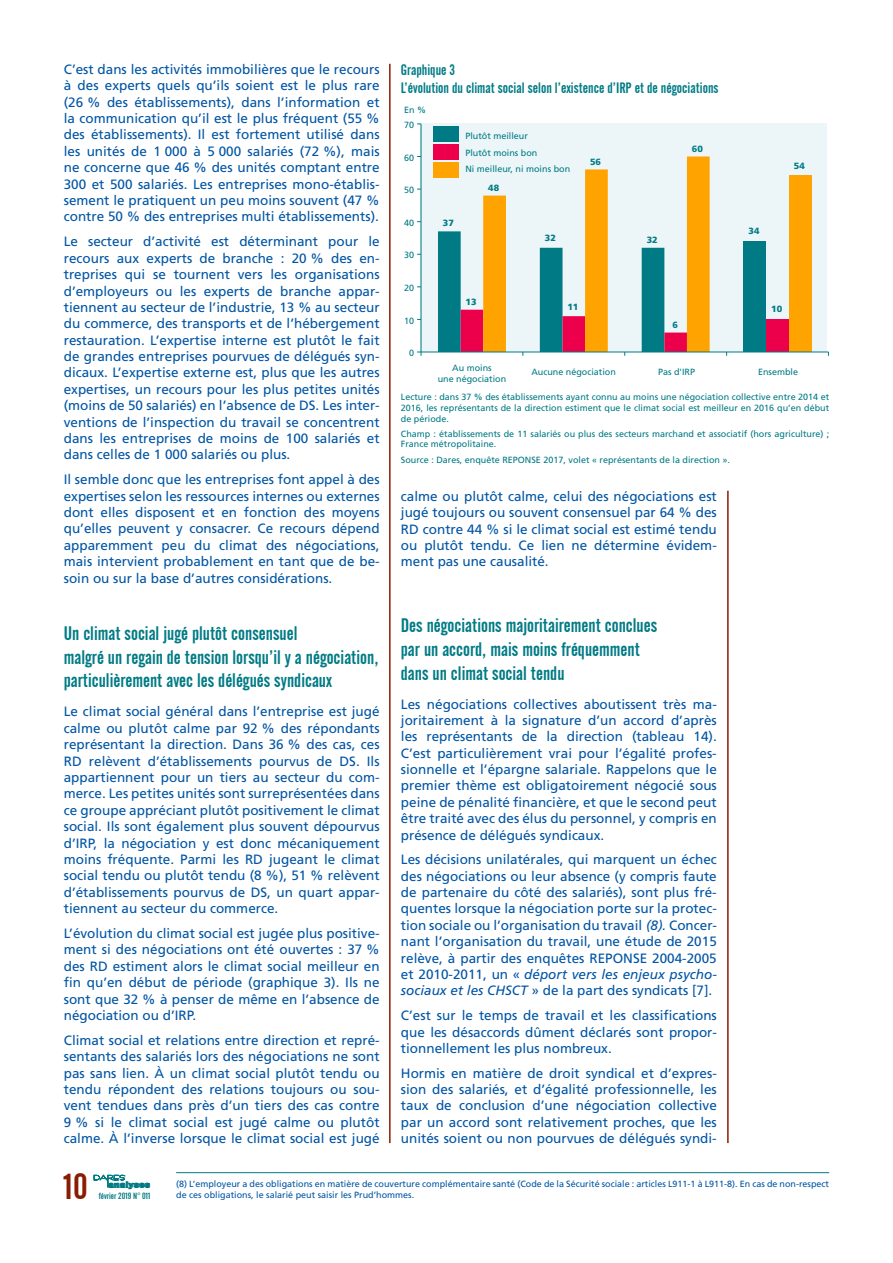
<style>
.page{position:relative;width:893px;height:1263px;background:#fff}
.page>*{position:absolute;margin:0;border:0;box-sizing:border-box;transform-origin:0 0}
.t1{font:36px "Alternate Gothic No 2 BT";color:#891c02}
.t2{font:19.5px/23.5px "Alternate Gothic No 2 BT";color:#007b85}
.t3{font:15px/18px "Alternate Gothic No 2 BT";color:#007b85}
.t4{font:13.5px/16.4px "Frutiger";color:#0155a5;text-align:justify}
.t5{font:9px/10.8px "Frutiger";color:#007b85}
.t6{font:9px/10.8px "Frutiger";color:#0155a5}
.t7{font:900 9px "Frutiger";color:#007b85}
.t8{font:9px "Alternate Gothic No 2 BT";color:#007b85}
.t9{font:7.8px "Alternate Gothic No 2 BT";color:#007b85;scale:2.03 1}
.s1{font-style:italic}
</style>
<div class="page">
<svg style="left:94px;top:1175px;width:56px;height:14px"></svg>
<hr style="left:389px;top:64px;width:2px;height:1079px;background:#891c02">
<hr style="left:727px;top:491px;width:2px;height:652px;background:#891c02">
<div style="left:420px;top:124px;width:407px;height:228px;background:#ecf5f7"></div>
<div style="left:743px;top:241px;width:23px;height:111px;background:#007b85"></div>
<div style="left:766px;top:319px;width:23px;height:33px;background:#ec004b"></div>
<div style="left:789px;top:176px;width:22px;height:176px;background:#ffa300"></div>
<hr style="left:421px;top:124px;width:1px;height:228px;background:#007b85">
<hr style="left:421px;top:352px;width:407px;height:1px;background:#007b85">
<svg style="left:438px;top:156px;width:272px;height:200px"></svg>
<div style="left:433px;top:127px;width:26px;height:15px;background:#007b85"></div>
<div style="left:433px;top:145px;width:26px;height:15px;background:#ec004b"></div>
<div style="left:433px;top:162px;width:26px;height:15px;background:#ffa300"></div>
<hr style="left:176px;top:1172px;width:653px;height:1px;background:#007b85">
<p class="t4" style="left:64px;top:61px;width:317px">C’est dans les activités immobilières que le recours à des experts quels qu’ils soient est le plus rare (26 % des établissements), dans l’information et la communication qu’il est le plus fréquent (55 % des établissements). Il est fortement utilisé dans les unités de 1 000 à 5 000 salariés (72 %), mais ne concerne que 46 % des unités comptant entre 300 et 500 salariés. Les entreprises mono-établis&shy;sement le pratiquent un peu moins souvent (47 % contre 50 % des entreprises multi établissements).</p>
<p class="t4" style="left:64px;top:234px;width:317px">Le secteur d’activité est déterminant pour le recours aux experts de branche : 20 % des en&shy;treprises qui se tournent vers les organisations d’employeurs ou les experts de branche appar&shy;tiennent au secteur de l’industrie, 13 % au secteur du commerce, des transports et de l’hébergement restauration. L’expertise interne est plutôt le fait de grandes entreprises pourvues de délégués syn&shy;dicaux. L’expertise externe est, plus que les autres expertises, un recours pour les plus petites unités (moins de 50 salariés) en l’absence de DS. Les inter&shy;ventions de l’inspection du travail se concentrent dans les entreprises de moins de 100 salariés et dans celles de 1 000 salariés ou plus.</p>
<p class="t4" style="left:64px;top:471px;width:317px">Il semble donc que les entreprises font appel à des expertises selon les ressources internes ou externes dont elles disposent et en fonction des moyens qu’elles peuvent y consacrer. Ce recours dépend apparemment peu du climat des négociations, mais intervient probablement en tant que de be&shy;soin ou sur la base d’autres considérations.</p>
<p class="t3" style="left:401px;top:61px;width:319px">Graphique 3<br>L’évolution du climat social selon l’existence d’IRP et de négociations</p>
<p class="t5" style="left:404px;top:105px;width:24px">En %</p>
<p class="t5" style="left:404px;top:119px;width:12px">70</p>
<p class="t5" style="left:404px;top:152px;width:12px">60</p>
<p class="t5" style="left:404px;top:185px;width:12px">50</p>
<p class="t5" style="left:404px;top:217px;width:12px">40</p>
<p class="t5" style="left:404px;top:250px;width:12px">30</p>
<p class="t5" style="left:404px;top:282px;width:12px">20</p>
<p class="t5" style="left:404px;top:315px;width:12px">10</p>
<p class="t5" style="left:409px;top:348px;width:7px">0</p>
<p class="t7" style="left:443px;top:217px;width:13px">37</p>
<p class="t5" style="left:465px;top:127px;width:106px;line-height:16.8px">Plutôt meilleur<br>Plutôt moins bon<br>Ni meilleur, ni moins bon</p>
<p class="t7" style="left:488px;top:182px;width:13px">48</p>
<p class="t7" style="left:590px;top:156px;width:13px">56</p>
<p class="t7" style="left:545px;top:232px;width:13px">32</p>
<p class="t7" style="left:647px;top:235px;width:13px">32</p>
<p class="t7" style="left:692px;top:143px;width:13px">60</p>
<p class="t7" style="left:466px;top:297px;width:13px">13</p>
<p class="t7" style="left:567px;top:301px;width:13px">11</p>
<p class="t7" style="left:672px;top:319px;width:7px">6</p>
<p class="t7" style="left:749px;top:225px;width:13px">34</p>
<p class="t7" style="left:794px;top:161px;width:13px">54</p>
<p class="t7" style="left:771px;top:304px;width:13px">10</p>
<p class="t5" style="left:438px;top:362px;width:70px;text-align:center">Au moins<br>une négociation</p>
<p class="t5" style="left:531px;top:367px;width:86px">Aucune négociation</p>
<p class="t5" style="left:658px;top:367px;width:39px">Pas d'IRP</p>
<p class="t5" style="left:758px;top:367px;width:42px">Ensemble</p>
<p class="t5" style="left:401px;top:391px;width:430px;text-align:justify">Lecture : dans 37 % des établissements ayant connu au moins une négociation collective entre 2014 et 2016, les représentants de la direction estiment que le climat social est meilleur en 2016 qu’en début de période.</p>
<p class="t5" style="left:401px;top:428px;width:430px">Champ : établissements de 11 salariés ou plus des secteurs marchand et associatif (hors agriculture) ;<br>France métropolitaine.</p>
<p class="t5" style="left:401px;top:454px;width:331px">Source : Dares, enquête REPONSE 2017, volet « représentants de la direction ».</p>
<p class="t4" style="left:401px;top:488px;width:317px">calme ou plutôt calme, celui des négociations est jugé toujours ou souvent consensuel par 64 % des RD contre 44 % si le climat social est estimé tendu ou plutôt tendu. Ce lien ne détermine évidem&shy;ment pas une causalité.</p>
<h2 class="t2" style="left:401px;top:614px;width:258px">Des négociations majoritairement conclues par un accord, mais moins fréquemment dans un climat social tendu</h2>
<p class="t4" style="left:401px;top:696px;width:317px">Les négociations collectives aboutissent très ma&shy;joritairement à la signature d’un accord d’après les représentants de la direction (tableau 14).<br>C’est particulièrement vrai pour l’égalité profes&shy;sionnelle et l’épargne salariale. Rappelons que le premier thème est obligatoirement négocié sous peine de pénalité financière, et que le second peut être traité avec des élus du personnel, y compris en présence de délégués syndicaux.</p>
<p class="t4" style="left:401px;top:851px;width:317px">Les décisions unilatérales, qui marquent un échec des négociations ou leur absence (y compris faute de partenaire du côté des salariés), sont plus fré&shy;quentes lorsque la négociation porte sur la protec&shy;tion sociale ou l’organisation du travail <span class="s1">(8).</span> Concer&shy;nant l’organisation du travail, une étude de 2015 relève, à partir des enquêtes REPONSE 2004-2005 et 2010-2011, un « <span class="s1">déport vers les enjeux psycho&shy;sociaux et les CHSCT</span> » de la part des syndicats [7].</p>
<p class="t4" style="left:401px;top:1007px;width:317px">C’est sur le temps de travail et les classifications que les désaccords dûment déclarés sont propor&shy;tionnellement les plus nombreux.</p>
<p class="t4" style="left:401px;top:1065px;width:317px">Hormis en matière de droit syndical et d’expres&shy;sion des salariés, et d’égalité professionnelle, les taux de conclusion d’une négociation collective par un accord sont relativement proches, que les unités soient ou non pourvues de délégués syndi-</p>
<p class="t6" style="left:176px;top:1178px;width:654px">(8) L’employeur a des obligations en matière de couverture complémentaire santé (Code de la Sécurité sociale : articles L911-1 à L911-8). En cas de non-respect de ces obligations, le salarié peut saisir les Prud’hommes.</p>
<h2 class="t2" style="left:64px;top:622px;width:316px">Un climat social jugé plutôt consensuel<br>malgré un regain de tension lorsqu’il y a négociation, particulièrement avec les délégués syndicaux</h2>
<p class="t4" style="left:64px;top:704px;width:317px">Le climat social général dans l’entreprise est jugé calme ou plutôt calme par 92 % des répondants représentant la direction. Dans 36 % des cas, ces RD relèvent d’établissements pourvus de DS. Ils appartiennent pour un tiers au secteur du com&shy;merce. Les petites unités sont surreprésentées dans ce groupe appréciant plutôt positivement le climat social. Ils sont également plus souvent dépourvus d’IRP, la négociation y est donc mécaniquement moins fréquente. Parmi les RD jugeant le climat social tendu ou plutôt tendu (8 %), 51 % relèvent d’établissements pourvus de DS, un quart appar&shy;tiennent au secteur du commerce.</p>
<p class="t4" style="left:64px;top:925px;width:317px">L’évolution du climat social est jugée plus positive&shy;ment si des négociations ont été ouvertes : 37 % des RD estiment alors le climat social meilleur en fin qu’en début de période (graphique 3). Ils ne sont que 32 % à penser de même en l’absence de négociation ou d’IRP.</p>
<p class="t4" style="left:64px;top:1032px;width:317px">Climat social et relations entre direction et repré&shy;sentants des salariés lors des négociations ne sont pas sans lien. À un climat social plutôt tendu ou tendu répondent des relations toujours ou sou&shy;vent tendues dans près d’un tiers des cas contre 9 % si le climat social est jugé calme ou plutôt calme. À l’inverse lorsque le climat social est jugé</p>
<h1 class="t1" style="left:64px;top:1166px;width:25px">10</h1>
<p class="t9" style="left:108px;top:1180px;width:22px">analyses</p>
<p class="t8" style="left:99px;top:1191px;width:53px">février 2019 N° 011</p>
</div>
